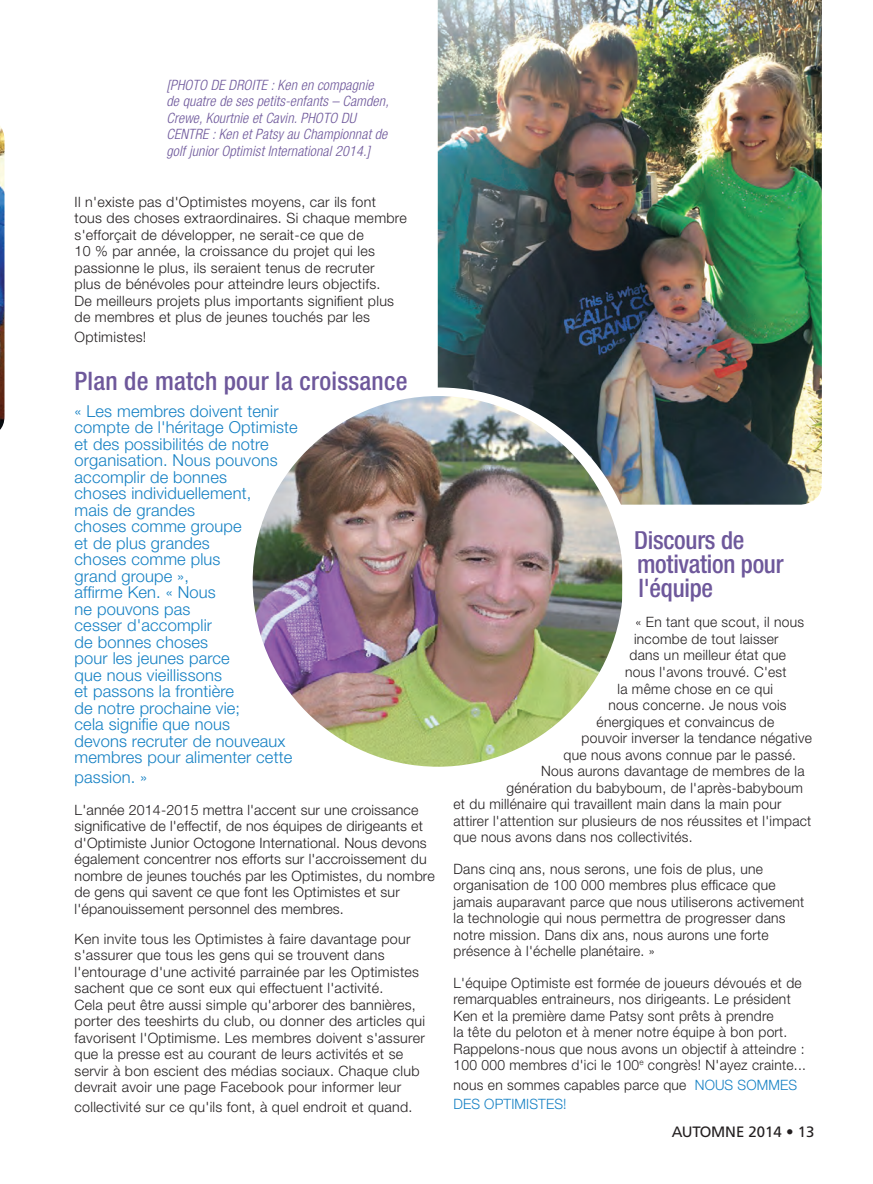
<style>
.page{position:relative;width:873px;height:1184px;background:#fff}
.page>*{position:absolute;margin:0;border:0;box-sizing:border-box;transform-origin:0 0}
.t1{font:500 condensed 25.5px/24px "Helvetica Neue LT Std";letter-spacing:-.01em;color:#6e589b}
.t2{font:500 condensed 25.5px "Helvetica Neue LT Std";letter-spacing:.01em;color:#6e589b}
.t3{font:300 16.5px/16.5px "Helvetica Neue LT Std";letter-spacing:.01em;color:#1681c4}
.t4{font:15px "Frutiger";color:#231f20}
.t5{font:300 14.25px/16.5px "Helvetica Neue LT Std";letter-spacing:.02em;color:#231f20}
.t6{font:italic 300 condensed 14.25px/16.5px "Helvetica Neue LT Std";letter-spacing:.01em;color:#6e589b}
.s1{color:#1681c4}
</style>
<div class="page">
<img style="left:438px;top:0;width:384px;height:504px">
<div style="left:239px;top:387px;width:400px;height:401px;background:#fff;border-radius:50%"></div>
<img style="left:253px;top:392px;width:369px;height:374px">
<img style="left:0;top:126px;width:5px;height:304px">
<p class="t6" style="left:166px;top:77px;width:224px">[PHOTO DE DROITE : Ken en compagnie de quatre de ses petits-enfants – Camden, Crewe, Kourtnie et Cavin. PHOTO DU CENTRE : Ken et Patsy au Championnat de golf junior Optimist International 2014.]</p>
<p class="t5" style="left:75px;top:193px;width:334px">Il n'existe pas d'Optimistes moyens, car ils font tous des choses extraordinaires. Si chaque membre s'efforçait de développer, ne serait-ce que de<br>10 % par année, la croissance du projet qui les passionne le plus, ils seraient tenus de recruter<br>plus de bénévoles pour atteindre leurs objectifs.<br>De meilleurs projets plus importants signifient plus de membres et plus de jeunes touchés par les</p>
<p class="t5" style="left:75px;top:328px;width:73px">Optimistes!</p>
<h1 class="t2" style="left:75px;top:365px;width:334px">Plan de match pour la croissance</h1>
<p class="t3" style="left:75px;top:402px;width:225px">« Les membres doivent tenir compte de l'héritage Optimiste et des possibilités de notre organisation. Nous pouvons accomplir de bonnes<br>choses individuellement,<br>mais de grandes<br>choses comme groupe<br>et de plus grandes<br>choses comme plus<br>grand groupe »,<br>affirme Ken. « Nous<br>ne pouvons pas<br>cesser d'accomplir<br>de bonnes choses<br>pour les jeunes parce<br>que nous vieillissons<br>et passons la frontière<br>de notre prochaine vie;<br>cela signifie que nous<br>devons recruter de nouveaux membres pour alimenter cette</p>
<p class="t3" style="left:75px;top:768px;width:74px">passion. »</p>
<p class="t5" style="left:75px;top:801px;width:362px">L'année 2014-2015 mettra l'accent sur une croissance significative de l'effectif, de nos équipes de dirigeants et d'Optimiste Junior Octogone International. Nous devons également concentrer nos efforts sur l'accroissement du nombre de jeunes touchés par les Optimistes, du nombre de gens qui savent ce que font les Optimistes et sur l'épanouissement personnel des membres.</p>
<p class="t5" style="left:75px;top:930px;width:352px">Ken invite tous les Optimistes à faire davantage pour s'assurer que tous les gens qui se trouvent dans l'entourage d'une activité parrainée par les Optimistes sachent que ce sont eux qui effectuent l'activité.<br>Cela peut être aussi simple qu'arborer des bannières, porter des teeshirts du club, ou donner des articles qui favorisent l'Optimisme. Les membres doivent s'assurer que la presse est au courant de leurs activités et se servir à bon escient des médias sociaux. Chaque club devrait avoir une page Facebook pour informer leur</p>
<p class="t5" style="left:75px;top:1098px;width:339px">collectivité sur ce qu'ils font, à quel endroit et quand.</p>
<h1 class="t1" style="left:634px;top:528px;width:151px">Discours de motivation pour l'équipe</h1>
<p class="t5" style="left:636px;top:614px;width:170px">« En tant que scout, il nous</p>
<p class="t5" style="left:634px;top:630px;width:146px">incombe de tout laisser</p>
<p class="t5" style="left:630px;top:647px;width:158px">dans un meilleur état que</p>
<p class="t5" style="left:625px;top:663px;width:163px">nous l'avons trouvé. C'est</p>
<p class="t5" style="left:618px;top:680px;width:157px">la même chose en ce qui</p>
<p class="t5" style="left:609px;top:696px;width:179px">nous concerne. Je nous vois</p>
<p class="t5" style="left:597px;top:713px;width:179px">énergiques et convaincus de</p>
<p class="t5" style="left:582px;top:729px;width:232px">pouvoir inverser la tendance négative</p>
<p class="t5" style="left:564px;top:746px;width:234px">que nous avons connue par le passé.</p>
<p class="t5" style="left:541px;top:762px;width:265px">Nous aurons davantage de membres de la</p>
<p class="t5" style="left:507px;top:779px;width:298px">génération du babyboum, de l'après-babyboum</p>
<p class="t5" style="left:454px;top:795px;width:330px">et du millénaire qui travaillent main dans la main pour</p>
<p class="t5" style="left:454px;top:812px;width:359px">attirer l'attention sur plusieurs de nos réussites et l'impact</p>
<p class="t5" style="left:454px;top:828px;width:241px">que nous avons dans nos collectivités.</p>
<p class="t5" style="left:454px;top:860px;width:352px">Dans cinq ans, nous serons, une fois de plus, une organisation de 100 000 membres plus efficace que jamais auparavant parce que nous utiliserons activement la technologie qui nous permettra de progresser dans notre mission. Dans dix ans, nous aurons une forte présence à l'échelle planétaire. »</p>
<p class="t5" style="left:454px;top:974px;width:354px">L'équipe Optimiste est formée de joueurs dévoués et de remarquables entraineurs, nos dirigeants. Le président Ken et la première dame Patsy sont prêts à prendre<br>la tête du peloton et à mener notre équipe à bon port.<br>Rappelons-nous que nous avons un objectif à atteindre :<br>100 000 membres d'ici le 100<sup>e</sup> congrès! N'ayez crainte...</p>
<p class="t5" style="left:454px;top:1074px;width:345px;line-height:19.5px">nous en sommes capables parce que <span class="s1">NOUS SOMMES<br>DES OPTI MISTES!</span></p>
<p class="t4" style="left:672px;top:1122px;width:144px">AUTOMNE 2014 • 13</p>
</div>
